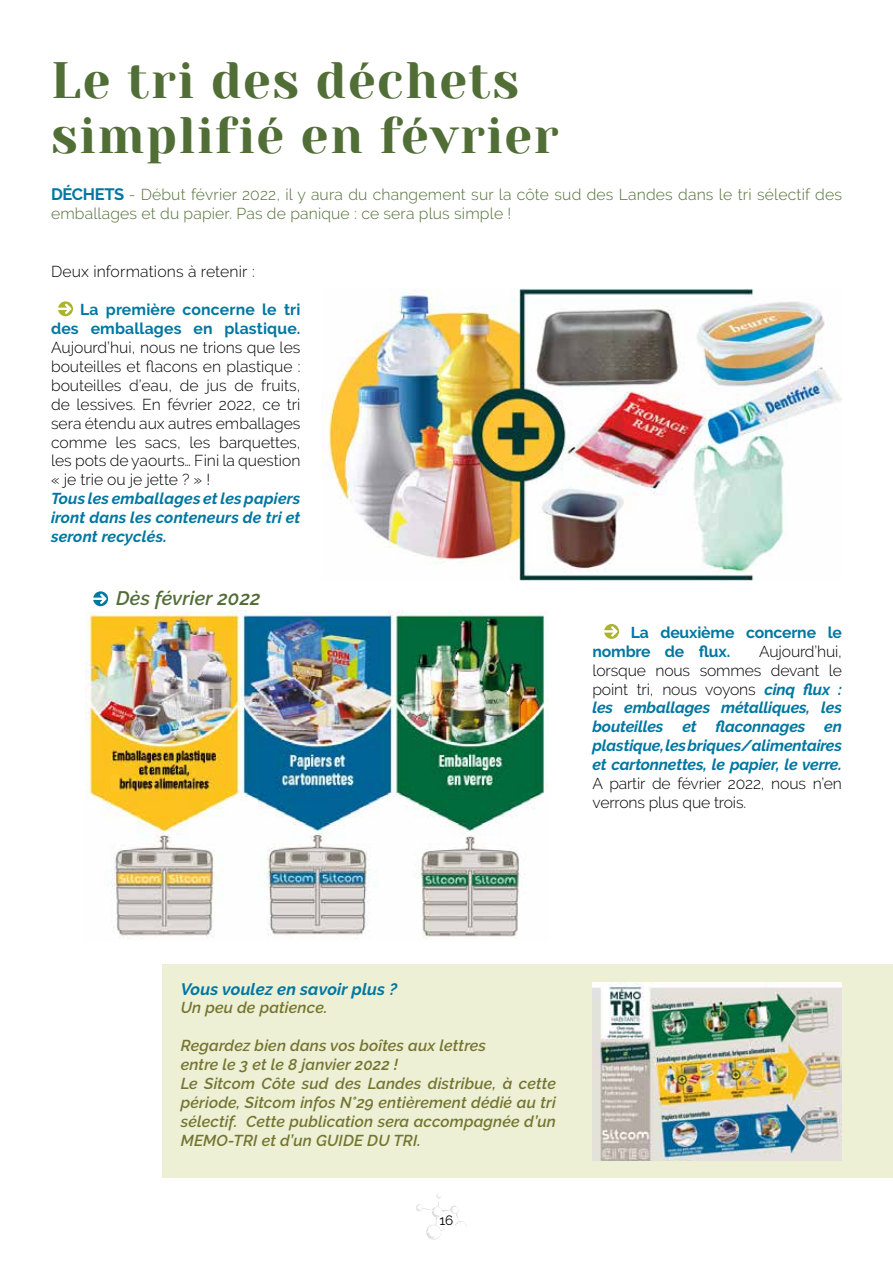
<style>
.page{position:relative;width:893px;height:1263px;background:#fff}
.page>*{position:absolute;margin:0;border:0;box-sizing:border-box;transform-origin:0 0}
.t1{font:51px/55.5px "Yeseva One";letter-spacing:.03em;color:#516e36}
.t2{font:italic 600 19.5px "Raleway";letter-spacing:.01em;color:#516e36}
.t3{font:italic 700 16.5px "Raleway";letter-spacing:.01em;color:#0077a1}
.t4{font:300 15.75px/18.9px "Raleway";color:#000;text-align:justify}
.t5{font:italic 700 15.75px/18.9px "Raleway";letter-spacing:-.01em;color:#0077a1;text-align:justify}
.t6{font:italic 600 15.75px/18.9px "Raleway";letter-spacing:.01em;color:#737530}
.t7{font:300 15.75px/18.9px "Raleway";letter-spacing:.01em;color:#516e36}
.t8{font:700 15.75px/18.9px "Raleway";letter-spacing:.01em;color:#0077a1;text-align:right}
.t9{font:700 15.75px/18.9px "Raleway";letter-spacing:-.01em;color:#0077a1}
.t10{font:13.5px "Raleway";color:#000}
.s1{font-weight:700;font-size:16.5px;color:#0077a1}
.s2{font-weight:300;font-style:normal;color:#000}
</style>
<div class="page">
<svg style="left:416px;top:1193px;width:51px;height:47px"></svg>
<div style="left:163px;top:965px;width:730px;height:213px;background:#eef0d5"></div>
<svg style="left:58px;top:301px;width:15px;height:15px"></svg>
<img style="left:322px;top:289px;width:520px;height:292px">
<img style="left:85px;top:610px;width:463px;height:329px">
<svg style="left:604px;top:624px;width:15px;height:15px"></svg>
<img style="left:592px;top:982px;width:250px;height:178px">
<svg style="left:93px;top:591px;width:15px;height:15px"></svg>
<h1 class="t1" style="left:51px;top:50px;width:509px">Le tri des déchets simplifié en février</h1>
<p class="t7" style="left:51px;top:185px;width:792px"><span class="s1">DÉCHETS</span> - Début février 2022, il y aura du changement sur la côte sud des Landes dans le tri sélectif des emballages et du papier. Pas de panique : ce sera plus simple !</p>
<p class="t4" style="left:51px;top:262px;width:205px">Deux informations à retenir :</p>
<p class="t8" style="left:51px;top:300px;width:251px">La première concerne le tri des emballages en plastique.</p>
<p class="t4" style="left:51px;top:338px;width:251px">Aujourd’hui, nous ne trions que les bouteilles et flacons en plastique : bouteilles d’eau, de jus de fruits, de lessives. En février 2022, ce tri sera étendu aux autres emballages comme les sacs, les barquettes, les pots de yaourts… Fini la question « je trie ou je jette ? » !</p>
<p class="t5" style="left:51px;top:489px;width:251px">Tous les emballages et les papiers iront dans les conteneurs de tri et seront recyclés.</p>
<p class="t2" style="left:116px;top:587px;width:146px">Dès février 2022</p>
<p class="t9" style="left:592px;top:623px;width:251px;text-indent:38px">La deuxième concerne le nombre de flux.</p>
<p class="t5" style="left:592px;top:642px;width:251px;text-indent:167px"><span class="s2">Aujourd’hui, lorsque nous sommes devant le point tri, nous voyons</span> cinq flux : les emballages métalliques, les bouteilles et flaconnages en plastique, les briques/alimentaires et cartonnettes, le papier, le verre.</p>
<p class="t4" style="left:592px;top:774px;width:251px">A partir de février 2022, nous n’en verrons plus que trois.</p>
<p class="t3" style="left:181px;top:979px;width:218px">Vous voulez en savoir plus ?</p>
<p class="t6" style="left:181px;top:998px;width:148px">Un peu de patience.</p>
<p class="t6" style="left:181px;top:1036px;width:377px">Regardez bien dans vos boîtes aux lettres<br>entre le 3 et le 8 janvier 2022 !<br>Le Sitcom Côte sud des Landes distribue, à cette période, Sitcom infos N°29 entièrement dédié au tri sélectif. Cette publication sera accompagnée d’un MEMO-TRI et d’un GUIDE DU TRI.</p>
<p class="t10" style="left:439px;top:1212px;width:15px">16</p>
</div>
